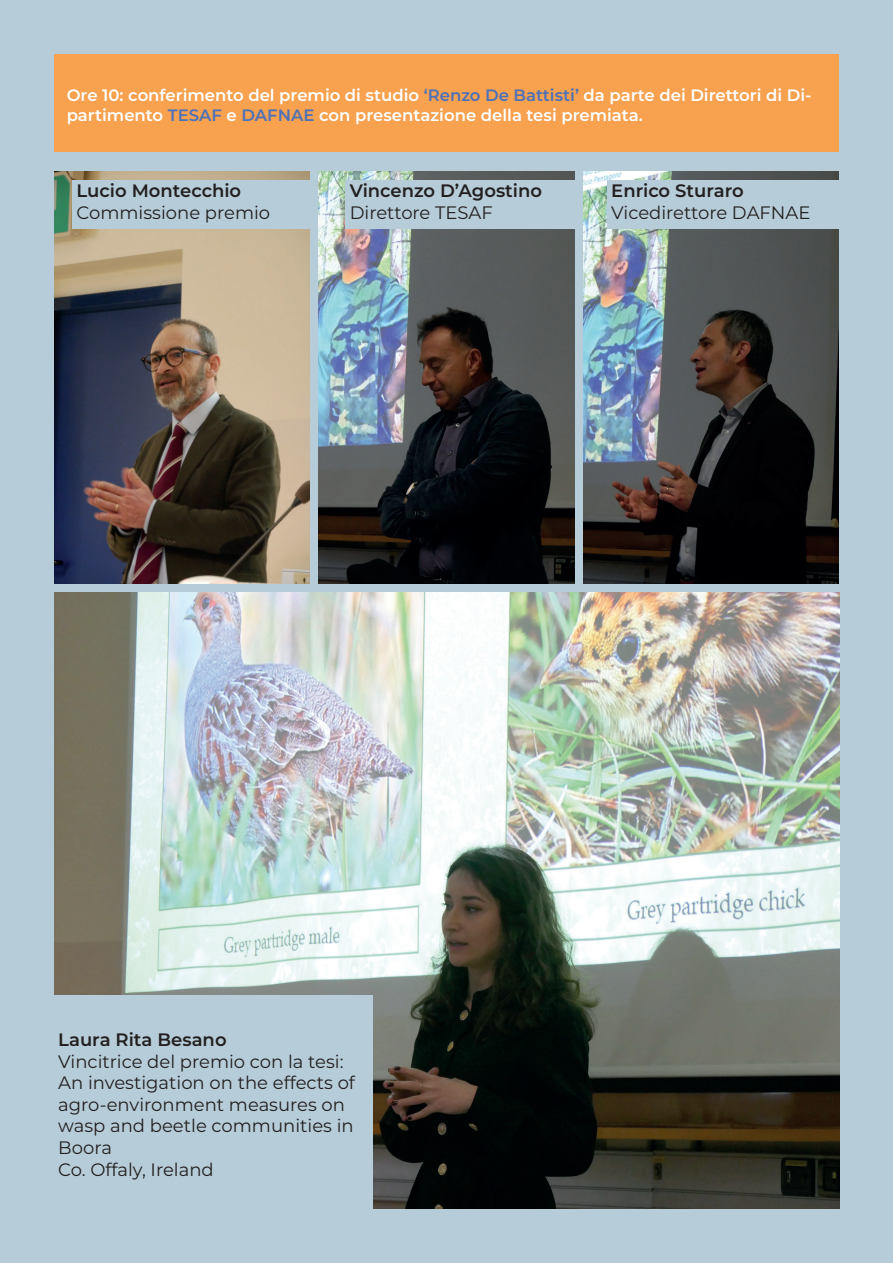
<style>
.page{position:relative;width:893px;height:1263px;background:#b6cdd9}
.page>*{position:absolute;margin:0;border:0;box-sizing:border-box;transform-origin:0 0}
.t1{font:18px/21.6px "Montserrat";color:#231f20}
.t2{font:600 18px "Montserrat";color:#231f20}
.t3{font:600 16.5px/19.8px "Montserrat";color:#fff}
.s1{color:#4d72b8}
</style>
<div class="page">
<div style="left:54px;top:54px;width:785px;height:98px;background:#f8a14f"></div>
<img style="left:55px;top:171px;width:255px;height:413px">
<img style="left:319px;top:171px;width:255px;height:413px">
<img style="left:583px;top:171px;width:255px;height:413px">
<img style="left:55px;top:592px;width:785px;height:617px">
<div style="left:72px;top:180px;width:238px;height:49px;background:#b6cdd9"></div>
<div style="left:345px;top:180px;width:232px;height:49px;background:#b6cdd9"></div>
<div style="left:607px;top:180px;width:232px;height:49px;background:#b6cdd9"></div>
<div style="left:54px;top:995px;width:318px;height:214px;background:#b6cdd9"></div>
<p class="t3" style="left:67px;top:85px;width:746px">Ore 10: conferimento del premio di studio <span class="s1">‘Renzo De Battisti’</span> da parte dei Direttori di Di&shy;partimento <span class="s1">TESAF</span> e <span class="s1">DAFNAE</span> con presentazione della tesi premiata.</p>
<p class="t2" style="left:77px;top:178px;width:166px">Lucio Montecchio</p>
<p class="t1" style="left:77px;top:201px;width:195px">Commissione premio</p>
<p class="t2" style="left:350px;top:178px;width:194px">Vincenzo D’Agostino</p>
<p class="t1" style="left:350px;top:201px;width:145px">Direttore TESAF</p>
<p class="t2" style="left:611px;top:178px;width:134px">Enrico Sturaro</p>
<p class="t1" style="left:611px;top:201px;width:201px">Vicedirettore DAFNAE</p>
<p class="t2" style="left:58px;top:1027px;width:170px">Laura Rita Besano</p>
<p class="t1" style="left:58px;top:1050px;width:298px">Vincitrice del premio con la tesi:<br>An investigation on the effects of agro-environment measures on wasp and beetle communities in<br>Boora<br>Co. Offaly, Ireland</p>
</div>
